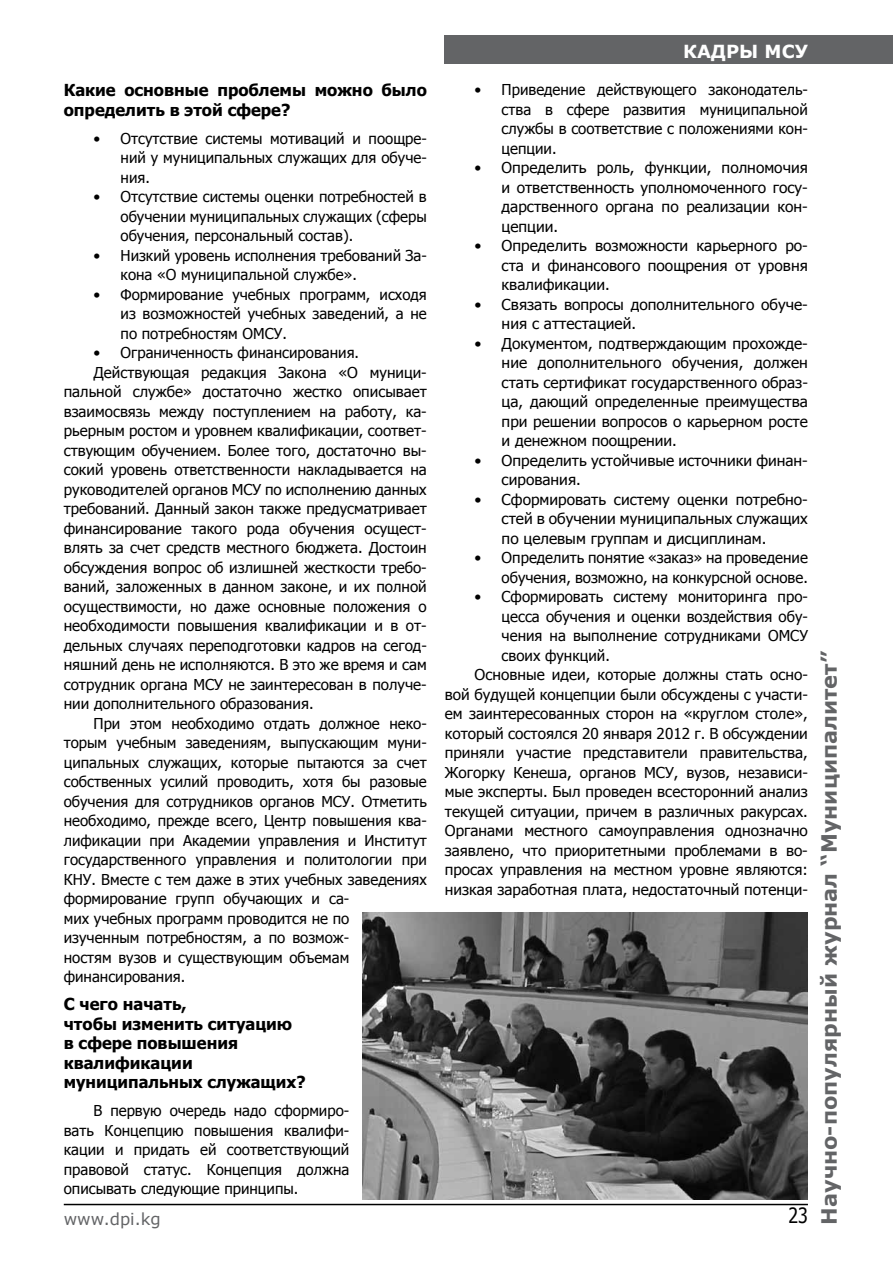
<style>
.page{position:relative;width:893px;height:1263px;background:#fff}
.page>*{position:absolute;margin:0;border:0;box-sizing:border-box;transform-origin:0 0}
.t1{font:700 21px "Verdana";color:#636466}
.t2{font:21px "Tahoma";color:#000;scale:.85 1}
.t3{font:700 18px "Verdana";color:#fff}
.t4{font:700 16.5px/19.5px "Tahoma";color:#000}
.t5{font:16.5px "Verdana";color:#636466}
.t6{font:15px/19.5px "Tahoma";color:#000;text-align:justify}
</style>
<div class="page">
<hr style="left:64px;top:1204px;width:744px;height:1px;background:#000">
<div style="left:445px;top:35px;width:448px;height:29px;background:#636466"></div>
<img style="left:362px;top:912px;width:445px;height:287px">
<p class="t4" style="left:64px;top:79px;width:365px">Какие основные проблемы можно было определить в этой сфере?</p>
<p class="t6" style="left:121px;top:128px;width:308px;text-indent:-27px">• Отсутствие системы мотиваций и поощре&shy;ний у муниципальных служащих для обуче&shy;ния.</p>
<p class="t6" style="left:121px;top:186px;width:308px;text-indent:-27px">• Отсутствие системы оценки потребностей в обучении муниципальных служащих (сферы обучения, персональный состав).</p>
<p class="t6" style="left:121px;top:245px;width:308px;text-indent:-27px">• Низкий уровень исполнения требований За&shy;кона «О муниципальной службе».</p>
<p class="t6" style="left:121px;top:284px;width:308px;text-indent:-27px">• Формирование учебных программ, исходя из возможностей учебных заведений, а не по потребностям ОМСУ.</p>
<p class="t6" style="left:94px;top:342px;width:267px">• Ограниченность финансирования.</p>
<p class="t6" style="left:94px;top:362px;width:335px">Действующая редакция Закона «О муници-</p>
<p class="t6" style="left:64px;top:381px;width:364px">пальной службе» достаточно жестко описывает</p>
<p class="t6" style="left:64px;top:401px;width:364px">взаимосвязь между поступлением на работу, ка-</p>
<p class="t6" style="left:64px;top:420px;width:364px">рьерным ростом и уровнем квалификации, соответ-</p>
<p class="t6" style="left:64px;top:440px;width:365px">ствующим обучением. Более того, достаточно вы-</p>
<p class="t6" style="left:64px;top:459px;width:365px">сокий уровень ответственности накладывается на</p>
<p class="t6" style="left:64px;top:479px;width:365px">руководителей органов МСУ по исполнению данных</p>
<p class="t6" style="left:64px;top:498px;width:364px">требований. Данный закон также предусматривает</p>
<p class="t6" style="left:64px;top:518px;width:365px">финансирование такого рода обучения осущест-</p>
<p class="t6" style="left:64px;top:537px;width:365px">влять за счет средств местного бюджета. Достоин</p>
<p class="t6" style="left:64px;top:557px;width:364px">обсуждения вопрос об излишней жесткости требо-</p>
<p class="t6" style="left:64px;top:576px;width:364px">ваний, заложенных в данном законе, и их полной</p>
<p class="t6" style="left:64px;top:596px;width:364px">осуществимости, но даже основные положения о</p>
<p class="t6" style="left:64px;top:615px;width:364px">необходимости повышения квалификации и в от-</p>
<p class="t6" style="left:64px;top:635px;width:365px">дельных случаях переподготовки кадров на сегод-</p>
<p class="t6" style="left:64px;top:654px;width:365px">няшний день не исполняются. В это же время и сам</p>
<p class="t6" style="left:64px;top:674px;width:364px">сотрудник органа МСУ не заинтересован в получе-</p>
<p class="t6" style="left:64px;top:693px;width:251px">нии дополнительного образования.</p>
<p class="t6" style="left:94px;top:713px;width:335px">При этом необходимо отдать должное неко-</p>
<p class="t6" style="left:64px;top:732px;width:365px">торым учебным заведениям, выпускающим муни-</p>
<p class="t6" style="left:64px;top:752px;width:365px">ципальных служащих, которые пытаются за счет</p>
<p class="t6" style="left:64px;top:771px;width:365px">собственных усилий проводить, хотя бы разовые</p>
<p class="t6" style="left:64px;top:791px;width:365px">обучения для сотрудников органов МСУ. Отметить</p>
<p class="t6" style="left:64px;top:810px;width:365px">необходимо, прежде всего, Центр повышения ква-</p>
<p class="t6" style="left:64px;top:830px;width:365px">лификации при Академии управления и Институт</p>
<p class="t6" style="left:64px;top:849px;width:365px">государственного управления и политологии при</p>
<p class="t6" style="left:64px;top:869px;width:365px">КНУ. Вместе с тем даже в этих учебных заведениях</p>
<p class="t6" style="left:64px;top:888px;width:287px">формирование групп обучающих и са-</p>
<p class="t6" style="left:64px;top:908px;width:287px">мих учебных программ проводится не по</p>
<p class="t6" style="left:64px;top:927px;width:287px">изученным потребностям, а по возмож-</p>
<p class="t6" style="left:64px;top:947px;width:287px">ностям вузов и существующим объемам</p>
<p class="t6" style="left:64px;top:966px;width:123px">финансирования.</p>
<p class="t4" style="left:64px;top:993px;width:243px">С чего начать,<br>чтобы изменить ситуацию в сфере повышения квалификации муниципальных служащих?</p>
<p class="t6" style="left:64px;top:1100px;width:287px;text-indent:30px">В первую очередь надо сформиро&shy;вать Концепцию повышения квалифи&shy;кации и придать ей соответствующий правовой статус. Концепция должна описывать следующие принципы.</p>
<p class="t3" style="left:683px;top:38px;width:126px">КАДРЫ МСУ</p>
<p class="t6" style="left:502px;top:79px;width:308px;text-indent:-27px">• Приведение действующего законодатель&shy;ства в сфере развития муниципальной службы в соответствие с положениями кон&shy;цепции.</p>
<p class="t6" style="left:502px;top:157px;width:308px;text-indent:-27px">• Определить роль, функции, полномочия и ответственность уполномоченного госу&shy;дарственного органа по реализации кон&shy;цепции.</p>
<p class="t6" style="left:502px;top:235px;width:308px;text-indent:-27px">• Определить возможности карьерного ро&shy;ста и финансового поощрения от уровня квалификации.</p>
<p class="t6" style="left:502px;top:294px;width:308px;text-indent:-27px">• Связать вопросы дополнительного обуче&shy;ния с аттестацией.</p>
<p class="t6" style="left:502px;top:333px;width:308px;text-indent:-27px">• Документом, подтверждающим прохожде&shy;ние дополнительного обучения, должен стать сертификат государственного образ&shy;ца, дающий определенные преимущества при решении вопросов о карьерном росте и денежном поощрении.</p>
<p class="t6" style="left:502px;top:450px;width:308px;text-indent:-27px">• Определить устойчивые источники финан&shy;сирования.</p>
<p class="t6" style="left:502px;top:489px;width:308px;text-indent:-27px">• Сформировать систему оценки потребно&shy;стей в обучении муниципальных служащих по целевым группам и дисциплинам.</p>
<p class="t6" style="left:475px;top:547px;width:335px;text-align:right">• Определить понятие «заказ» на проведение обучения, возможно, на конкурсной основе.</p>
<p class="t6" style="left:475px;top:586px;width:335px">• Сформировать систему мониторинга про-</p>
<p class="t6" style="left:502px;top:606px;width:308px">цесса обучения и оценки воздействия обу-</p>
<p class="t6" style="left:502px;top:625px;width:308px">чения на выполнение сотрудниками ОМСУ</p>
<p class="t6" style="left:502px;top:645px;width:110px">своих функций.</p>
<p class="t6" style="left:475px;top:664px;width:335px">Основные идеи, которые должны стать осно-</p>
<p class="t6" style="left:445px;top:684px;width:364px">вой будущей концепции были обсуждены с участи-</p>
<p class="t6" style="left:445px;top:703px;width:365px">ем заинтересованных сторон на «круглом столе»,</p>
<p class="t6" style="left:445px;top:723px;width:365px">который состоялся 20 января 2012 г. В обсуждении</p>
<p class="t6" style="left:445px;top:742px;width:364px">приняли участие представители правительства,</p>
<p class="t6" style="left:445px;top:762px;width:365px">Жогорку Кенеша, органов МСУ, вузов, независи-</p>
<p class="t6" style="left:445px;top:781px;width:364px">мые эксперты. Был проведен всесторонний анализ</p>
<p class="t6" style="left:445px;top:801px;width:364px">текущей ситуации, причем в различных ракурсах.</p>
<p class="t6" style="left:445px;top:820px;width:365px">Органами местного самоуправления однозначно</p>
<p class="t6" style="left:445px;top:840px;width:364px">заявлено, что приоритетными проблемами в во-</p>
<p class="t6" style="left:445px;top:859px;width:365px">просах управления на местном уровне являются:</p>
<p class="t6" style="left:445px;top:879px;width:365px">низкая заработная плата, недостаточный потенци-</p>
<p class="t5" style="left:64px;top:1207px;width:99px">www.dpi.kg</p>
<h1 class="t2" style="left:788px;top:1201px;width:24px">23</h1>
<h1 class="t1" style="left:814px;top:1225px;width:575px;rotate:-90deg">Научно-популярный журнал “Муниципалитет”</h1>
</div>
